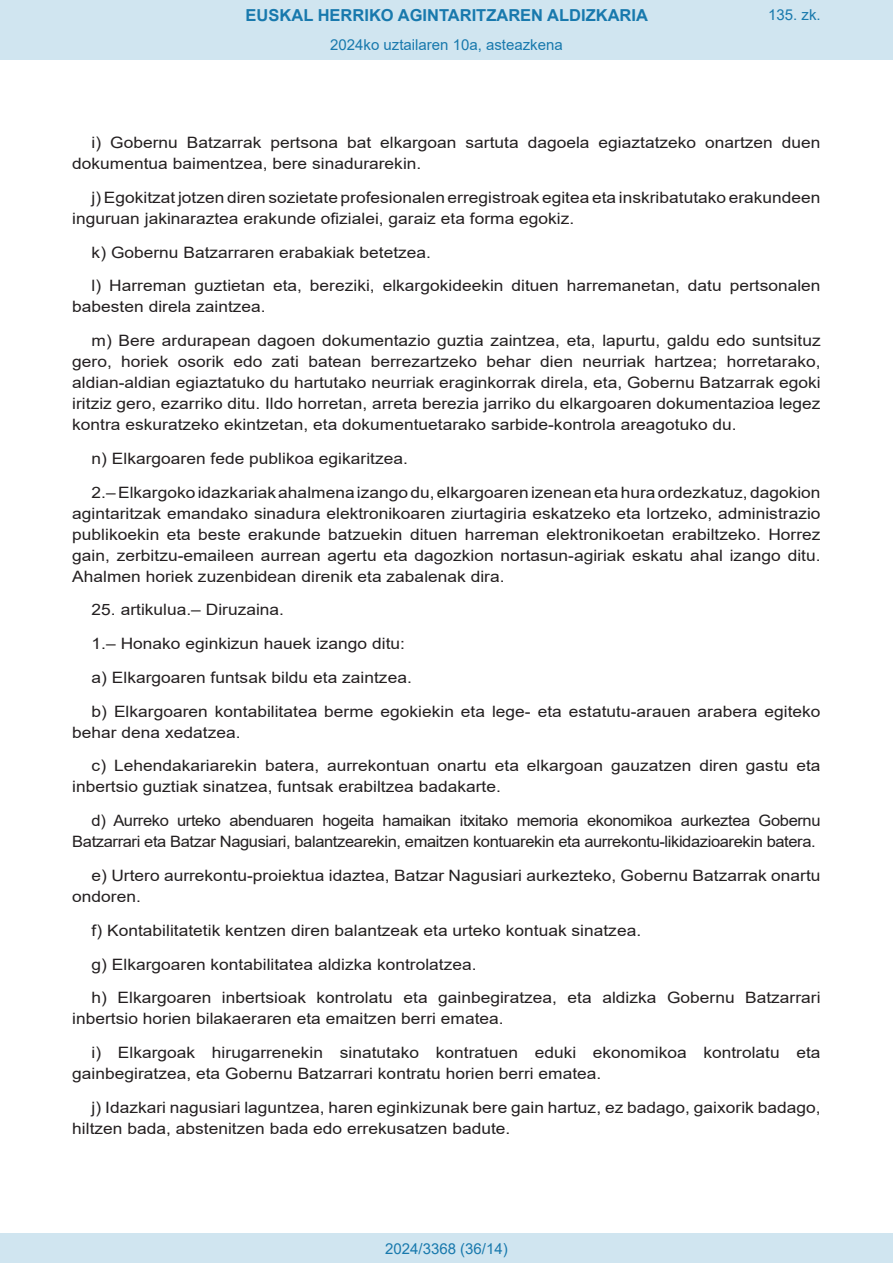
<style>
.page{position:relative;width:893px;height:1263px;background:#fff}
.page>*{position:absolute;margin:0;border:0;box-sizing:border-box;transform-origin:0 0}
.t1{font:700 16.5px "Arial";color:#1879ad}
.BOPVDetalle{font:15.6px/21px "Arial";color:#231f20;scale:1.11 1}
.BOPVDetalle-2{font:15.6px/21px "Arial";letter-spacing:-.025em;color:#231f20;scale:1.05 1}
.Paginacion_Centro{font:15px "Arial";color:#1879ad}
</style>
<div class="page">
<div style="left:0;top:0;width:893px;height:60px;background:#d0e5f0"></div>
<div style="left:0;top:1233px;width:893px;height:30px;background:#d0e5f0"></div>
<p class="t1" style="left:246px;top:3px;width:404px">EUSKAL HERRIKO AGINTARITZAREN ALDIZKARIA</p>
<p class="Paginacion_Centro" style="left:330px;top:35px;width:234px">2024ko uztailaren 10a, asteazkena</p>
<p class="Paginacion_Centro" style="left:768px;top:5px;width:54px">135. zk.</p>
<p class="BOPVDetalle" style="left:72px;top:132px;width:676px;text-indent:19px">i) Gobernu Batzarrak pertsona bat elkargoan sartuta dagoela egiaztatzeko onartzen duen dokumentua baimentzea, bere sinadurarekin.</p>
<p class="BOPVDetalle" style="left:72px;top:187px;width:676px;text-indent:19px">j) Egokitzat jotzen diren sozietate profesionalen erregistroak egitea eta inskribatutako erakundeen inguruan jakinaraztea erakunde ofizialei, garaiz eta forma egokiz.</p>
<p class="BOPVDetalle" style="left:92px;top:242px;width:307px">k) Gobernu Batzarraren erabakiak betetzea.</p>
<p class="BOPVDetalle" style="left:72px;top:275px;width:676px;text-indent:19px">l) Harreman guztietan eta, bereziki, elkargokideekin dituen harremanetan, datu pertsonalen babesten direla zaintzea.</p>
<p class="BOPVDetalle" style="left:72px;top:330px;width:676px;text-align:justify;text-indent:19px">m) Bere ardurapean dagoen dokumentazio guztia zaintzea, eta, lapurtu, galdu edo suntsituz gero, horiek osorik edo zati batean berrezartzeko behar dien neurriak hartzea; horretarako, aldian-aldian egiaztatuko du hartutako neurriak eraginkorrak direla, eta, Gobernu Batzarrak egoki iritziz gero, ezarriko ditu. Ildo horretan, arreta berezia jarriko du elkargoaren dokumentazioa legez kontra eskuratzeko ekintzetan, eta dokumentuetarako sarbide-kontrola areagotuko du.</p>
<p class="BOPVDetalle" style="left:92px;top:448px;width:286px">n) Elkargoaren fede publikoa egikaritzea.</p>
<p class="BOPVDetalle" style="left:72px;top:482px;width:676px;text-align:justify;text-indent:19px">2.– Elkargoko idazkariak ahalmena izango du, elkargoaren izenean eta hura ordezkatuz, dagokion agintaritzak emandako sinadura elektronikoaren ziurtagiria eskatzeko eta lortzeko, administrazio publikoekin eta beste erakunde batzuekin dituen harreman elektronikoetan erabiltzeko. Horrez gain, zerbitzu-emaileen aurrean agertu eta dagozkion nortasun-agiriak eskatu ahal izango ditu.<br>Ahalmen horiek zuzenbidean direnik eta zabalenak dira.</p>
<p class="BOPVDetalle" style="left:92px;top:599px;width:175px">25. artikulua.– Diruzaina.</p>
<p class="BOPVDetalle" style="left:92px;top:633px;width:284px">1.– Honako eginkizun hauek izango ditu:</p>
<p class="BOPVDetalle" style="left:92px;top:667px;width:290px">a) Elkargoaren funtsak bildu eta zaintzea.</p>
<p class="BOPVDetalle" style="left:72px;top:701px;width:676px;text-indent:19px">b) Elkargoaren kontabilitatea berme egokiekin eta lege- eta estatutu-arauen arabera egiteko behar dena xedatzea.</p>
<p class="BOPVDetalle" style="left:72px;top:755px;width:676px;text-indent:19px">c) Lehendakariarekin batera, aurrekontuan onartu eta elkargoan gauzatzen diren gastu eta inbertsio guztiak sinatzea, funtsak erabiltzea badakarte.</p>
<p class="BOPVDetalle-2" style="left:72px;top:810px;width:714px;text-indent:19px">d) Aurreko urteko abenduaren hogeita hamaikan itxitako memoria ekonomikoa aurkeztea Gobernu<br>Batzarrari eta Batzar Nagusiari, balantzearekin, emaitzen kontuarekin eta aurrekontu-likidazioarekin batera.</p>
<p class="BOPVDetalle" style="left:72px;top:865px;width:676px;text-indent:19px">e) Urtero aurrekontu-proiektua idaztea, Batzar Nagusiari aurkezteko, Gobernu Batzarrak onartu ondoren.</p>
<p class="BOPVDetalle" style="left:92px;top:920px;width:497px">f) Kontabilitatetik kentzen diren balantzeak eta urteko kontuak sinatzea.</p>
<p class="BOPVDetalle" style="left:92px;top:953px;width:348px">g) Elkargoaren kontabilitatea aldizka kontrolatzea.</p>
<p class="BOPVDetalle" style="left:72px;top:987px;width:676px;text-indent:19px">h) Elkargoaren inbertsioak kontrolatu eta gainbegiratzea, eta aldizka Gobernu Batzarrari inbertsio horien bilakaeraren eta emaitzen berri ematea.</p>
<p class="BOPVDetalle" style="left:72px;top:1042px;width:676px;text-indent:19px">i) Elkargoak hirugarrenekin sinatutako kontratuen eduki ekonomikoa kontrolatu eta gainbegiratzea, eta Gobernu Batzarrari kontratu horien berri ematea.</p>
<p class="BOPVDetalle" style="left:72px;top:1097px;width:676px;text-indent:19px">j) Idazkari nagusiari laguntzea, haren eginkizunak bere gain hartuz, ez badago, gaixorik badago, hiltzen bada, abstenitzen bada edo errekusatzen badute.</p>
<p class="Paginacion_Centro" style="left:385px;top:1238px;width:124px">2024/3368 (36/14)</p>
</div>
